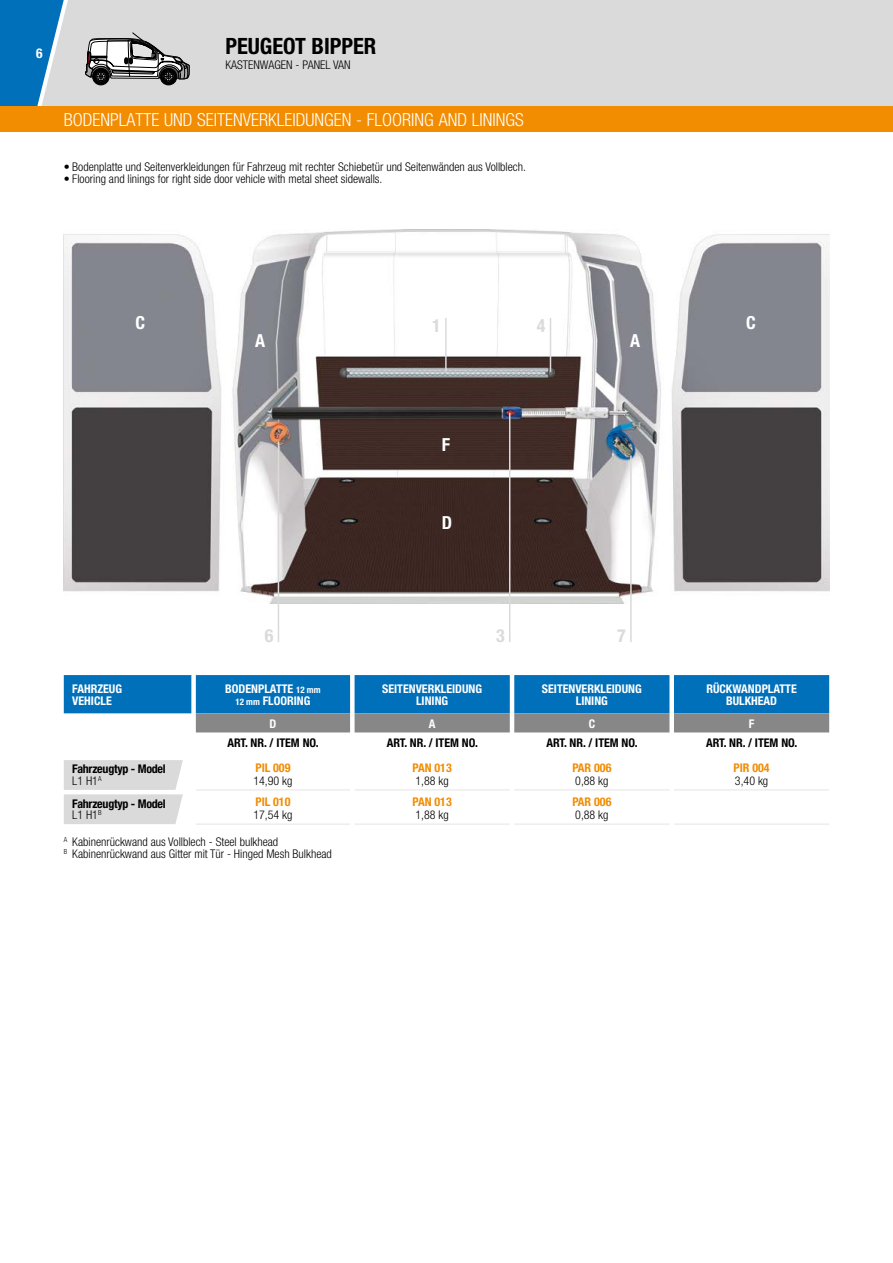
<style>
.page{position:relative;width:893px;height:1263px;background:#fff}
.page>*{position:absolute;margin:0;border:0;box-sizing:border-box;transform-origin:0 0}
.t1{font:700 condensed 22.5px "Helvetica Neue";color:#000}
.t2{font:300 condensed 18px "Helvetica Neue";color:#fff}
.t3{font:700 condensed 18px "Helvetica Neue";color:#fff}
.t4{font:700 condensed 18px "Helvetica Neue";color:#dadada}
.t5{font:700 condensed 13.5px "Helvetica Neue";color:#fff}
.t6{font:300 condensed 12px/12px "Helvetica Neue";color:#000}
.t7{font:700 condensed 12px/12px "Helvetica Neue";color:#fff;text-align:center}
.t8{font:700 condensed 12px "Helvetica Neue";color:#000}
.t9{font:700 condensed 12px/11.9px "Helvetica Neue";letter-spacing:-.02em;color:#000}
.t10{font:700 condensed 12px "Helvetica Neue";color:#f28c00}
.s1{font-size:9px}
.s2{font-weight:300}
</style>
<div class="page">
<div style="left:0;top:0;width:41px;height:106px;background:#0070ba"></div>
<div style="left:41px;top:0;width:852px;height:106px;background:#dadada"></div>
<div style="left:0;top:106px;width:893px;height:26px;background:#f28c00"></div>
<img style="left:64px;top:230px;width:765px;height:373px">
<hr style="left:278px;top:441px;width:1px;height:201px;background:#dadada">
<hr style="left:509px;top:413px;width:1px;height:229px;background:#dadada">
<hr style="left:445px;top:318px;width:2px;height:54px;background:#dadada">
<hr style="left:550px;top:318px;width:1px;height:54px;background:#dadada">
<hr style="left:630px;top:455px;width:2px;height:187px;background:#dadada">
<svg style="left:85px;top:32px;width:105px;height:53px"></svg>
<svg style="left:64px;top:675px;width:765px;height:57px;background:#3781b1"></svg>
<hr style="left:355px;top:789px;width:155px;height:2px;background:#ededed">
<hr style="left:514px;top:789px;width:155px;height:2px;background:#ededed">
<hr style="left:674px;top:789px;width:155px;height:2px;background:#ededed">
<hr style="left:196px;top:823px;width:154px;height:2px;background:#ededed">
<hr style="left:355px;top:823px;width:155px;height:2px;background:#ededed">
<hr style="left:514px;top:823px;width:155px;height:2px;background:#ededed">
<hr style="left:674px;top:823px;width:155px;height:2px;background:#ededed">
<hr style="left:196px;top:789px;width:154px;height:2px;background:#ededed">
<svg style="left:64px;top:760px;width:119px;height:64px;background:#ddd"></svg>
<p class="t5" style="left:36px;top:45px;width:8px">6</p>
<h1 class="t1" style="left:225px;top:33px;width:153px">PEUGEOT BIPPER</h1>
<p class="t6" style="left:225px;top:59px;width:127px">KASTENWAGEN - PANEL VAN</p>
<h2 class="t2" style="left:64px;top:110px;width:461px">BODENPLATTE UND SEITENVERKLEIDUNGEN - FLOORING AND LININGS</h2>
<p class="t6" style="left:64px;top:161px;width:464px">• Bodenplatte und Seitenverkleidungen für Fahrzeug mit rechter Schiebetür und Seitenwänden aus Vollblech.</p>
<p class="t6" style="left:64px;top:173px;width:320px">• Flooring and linings for right side door vehicle with metal sheet sidewalls.</p>
<h2 class="t3" style="left:136px;top:311px;width:11px">C</h2>
<h2 class="t3" style="left:255px;top:330px;width:12px">A</h2>
<h2 class="t4" style="left:432px;top:315px;width:10px">1</h2>
<h2 class="t4" style="left:537px;top:315px;width:10px">4</h2>
<h2 class="t3" style="left:442px;top:434px;width:10px">F</h2>
<h2 class="t3" style="left:442px;top:512px;width:12px">D</h2>
<h2 class="t3" style="left:630px;top:330px;width:12px">A</h2>
<h2 class="t4" style="left:265px;top:625px;width:10px">6</h2>
<h2 class="t4" style="left:496px;top:625px;width:10px">3</h2>
<h2 class="t4" style="left:617px;top:625px;width:10px">7</h2>
<h2 class="t3" style="left:746px;top:311px;width:11px">C</h2>
<p class="t7" style="left:72px;top:682px;width:51px;text-align:left">FAHRZEUG<br>VEHICLE</p>
<p class="t7" style="left:225px;top:682px;width:97px">BODENPLATTE <span class="s1">12 mm<br>12 mm</span> FLOORING</p>
<p class="t7" style="left:382px;top:682px;width:101px">SEITENVERKLEIDUNG<br>LINING</p>
<p class="t7" style="left:542px;top:682px;width:101px">SEITENVERKLEIDUNG<br>LINING</p>
<p class="t7" style="left:706px;top:682px;width:92px">RÜCKWANDPLATTE<br>BULKHEAD</p>
<p class="t7" style="left:269px;top:717px;width:8px">D</p>
<p class="t7" style="left:429px;top:717px;width:8px">A</p>
<p class="t7" style="left:589px;top:717px;width:8px">C</p>
<p class="t7" style="left:749px;top:717px;width:7px">F</p>
<p class="t8" style="left:227px;top:735px;width:93px">ART. NR. / ITEM NO.</p>
<p class="t8" style="left:387px;top:735px;width:93px">ART. NR. / ITEM NO.</p>
<p class="t8" style="left:546px;top:735px;width:93px">ART. NR. / ITEM NO.</p>
<p class="t8" style="left:706px;top:735px;width:93px">ART. NR. / ITEM NO.</p>
<p class="t10" style="left:255px;top:761px;width:37px">PIL 009</p>
<p class="t10" style="left:412px;top:761px;width:41px">PAN 013</p>
<p class="t10" style="left:572px;top:761px;width:41px">PAR 006</p>
<p class="t10" style="left:733px;top:761px;width:38px">PIR 004</p>
<p class="t6" style="left:253px;top:774px;width:41px">14,90 kg</p>
<p class="t6" style="left:416px;top:774px;width:35px">1,88 kg</p>
<p class="t6" style="left:575px;top:774px;width:35px">0,88 kg</p>
<p class="t6" style="left:735px;top:774px;width:35px">3,40 kg</p>
<p class="t10" style="left:255px;top:795px;width:37px">PIL 010</p>
<p class="t10" style="left:412px;top:795px;width:41px">PAN 013</p>
<p class="t10" style="left:572px;top:795px;width:41px">PAR 006</p>
<p class="t6" style="left:253px;top:808px;width:41px">17,54 kg</p>
<p class="t6" style="left:416px;top:808px;width:35px">1,88 kg</p>
<p class="t6" style="left:575px;top:808px;width:35px">0,88 kg</p>
<p class="t6" style="left:64px;top:836px;width:270px"><sup>A</sup> Kabinenrückwand aus Vollblech - Steel bulkhead<br><sup>B</sup> Kabinenrückwand aus Gitter mit Tür - Hinged Mesh Bulkhead</p>
<p class="t9" style="left:72px;top:763px;width:95px">Fahrzeugtyp - Model<br><span class="s2">L1 H1</span><sup>A</sup></p>
<p class="t9" style="left:72px;top:797px;width:95px">Fahrzeugtyp - Model<br><span class="s2">L1 H1</span><sup>B</sup></p>
</div>
